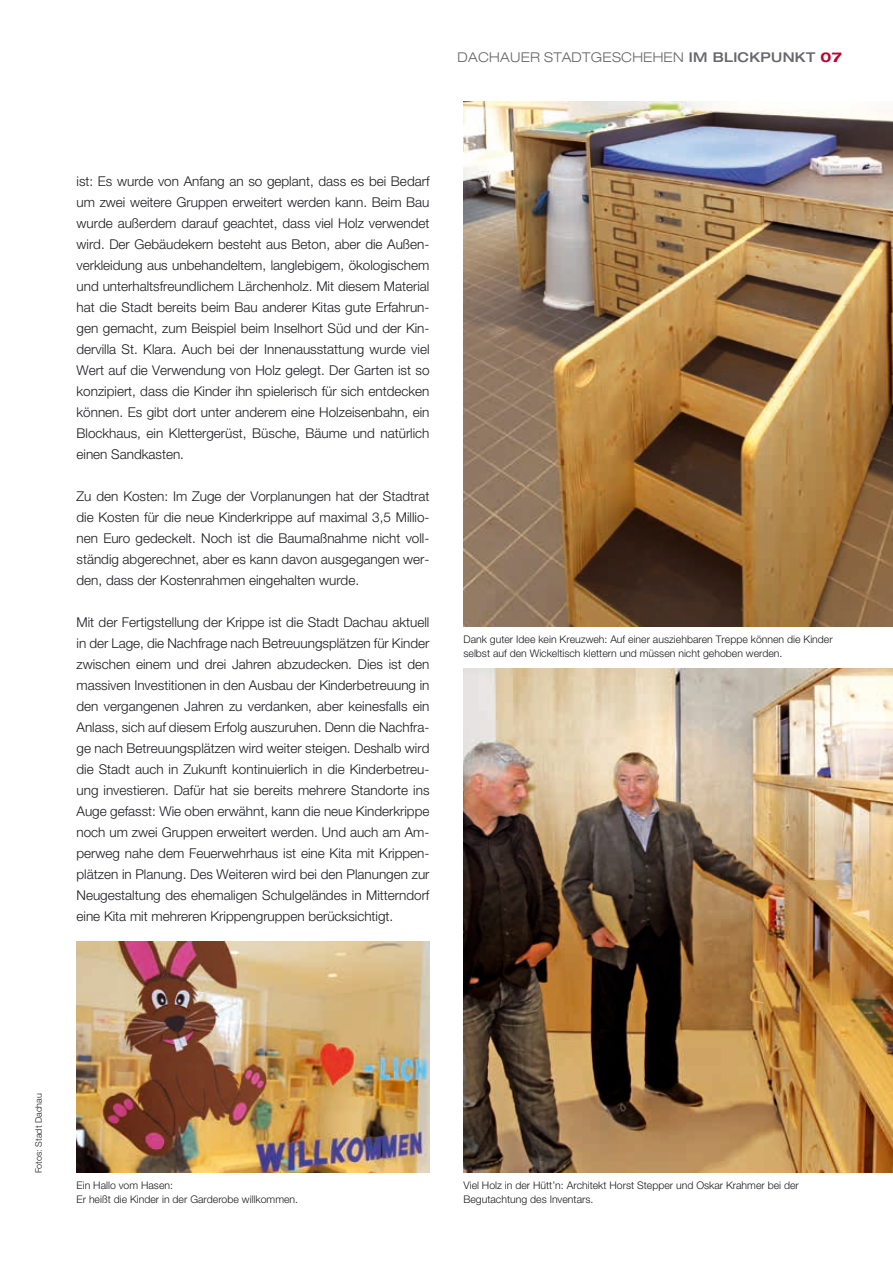
<style>
.page{position:relative;width:893px;height:1263px;background:#fff}
.page>*{position:absolute;margin:0;border:0;box-sizing:border-box;transform-origin:0 0}
.t1{font:300 13.5px/21px "Helvetica Neue";color:#1b1c20;text-align:justify}
.t2{font:300 expanded 13.5px "Helvetica Neue";letter-spacing:.02em;color:#68676c}
.t3{font:300 10.5px/13.5px "Helvetica Neue";color:#1b1c20}
.t4{font:300 9px "Helvetica Neue";color:#1b1c20}
.s1{font-weight:500}
.s2{font-weight:700;color:#bb002f}
</style>
<div class="page">
<img style="left:463px;top:669px;width:430px;height:504px">
<img style="left:77px;top:942px;width:352px;height:231px">
<img style="left:463px;top:102px;width:430px;height:525px">
<p class="t2" style="left:457px;top:49px;width:386px">DACHAUER STADTGESCHEHEN <span class="s1">IM BLICKPUNKT</span> <span class="s2">07</span></p>
<p class="t1" style="left:77px;top:170px;width:354px">ist: Es wurde von Anfang an so geplant, dass es bei Bedarf um zwei weitere Gruppen erweitert werden kann. Beim Bau wurde außerdem darauf geachtet, dass viel Holz verwendet wird. Der Gebäudekern besteht aus Beton, aber die Außen&shy;verkleidung aus unbehandeltem, langlebigem, ökologischem und unterhaltsfreundlichem Lärchenholz. Mit diesem Material hat die Stadt bereits beim Bau anderer Kitas gute Erfahrun&shy;gen gemacht, zum Beispiel beim Inselhort Süd und der Kin&shy;dervilla St. Klara. Auch bei der Innenausstattung wurde viel Wert auf die Verwendung von Holz gelegt. Der Garten ist so konzipiert, dass die Kinder ihn spielerisch für sich entdecken können. Es gibt dort unter anderem eine Holzeisenbahn, ein Blockhaus, ein Klettergerüst, Büsche, Bäume und natürlich einen Sandkasten.</p>
<p class="t1" style="left:77px;top:485px;width:354px">Zu den Kosten: Im Zuge der Vorplanungen hat der Stadtrat die Kosten für die neue Kinderkrippe auf maximal 3,5 Millio&shy;nen Euro gedeckelt. Noch ist die Baumaßnahme nicht voll&shy;ständig abgerechnet, aber es kann davon ausgegangen wer&shy;den, dass der Kostenrahmen eingehalten wurde.</p>
<p class="t1" style="left:77px;top:611px;width:354px">Mit der Fertigstellung der Krippe ist die Stadt Dachau aktuell in der Lage, die Nachfrage nach Betreuungsplätzen für Kinder zwischen einem und drei Jahren abzudecken. Dies ist den massiven Investitionen in den Ausbau der Kinderbetreuung in den vergangenen Jahren zu verdanken, aber keinesfalls ein Anlass, sich auf diesem Erfolg auszuruhen. Denn die Nachfra&shy;ge nach Betreuungsplätzen wird weiter steigen. Deshalb wird die Stadt auch in Zukunft kontinuierlich in die Kinderbetreu&shy;ung investieren. Dafür hat sie bereits mehrere Standorte ins Auge gefasst: Wie oben erwähnt, kann die neue Kinderkrippe noch um zwei Gruppen erweitert werden. Und auch am Am&shy;perweg nahe dem Feuerwehrhaus ist eine Kita mit Krippen&shy;plätzen in Planung. Des Weiteren wird bei den Planungen zur Neugestaltung des ehemaligen Schulgeländes in Mitterndorf eine Kita mit mehreren Krippengruppen berücksichtigt.</p>
<p class="t3" style="left:463px;top:633px;width:371px">Dank guter Idee kein Kreuzweh: Auf einer ausziehbaren Treppe können die Kinder selbst auf den Wickeltisch klettern und müssen nicht gehoben werden.</p>
<p class="t4" style="left:33px;top:1173px;width:82px;rotate:-90deg">Fotos: Stadt Dachau</p>
<p class="t3" style="left:77px;top:1179px;width:223px">Ein Hallo vom Hasen:<br>Er heißt die Kinder in der Garderobe willkommen.</p>
<p class="t3" style="left:463px;top:1179px;width:337px">Viel Holz in der Hütt’n: Architekt Horst Stepper und Oskar Krahmer bei der<br>Begutachtung des Inventars.</p>
</div>
